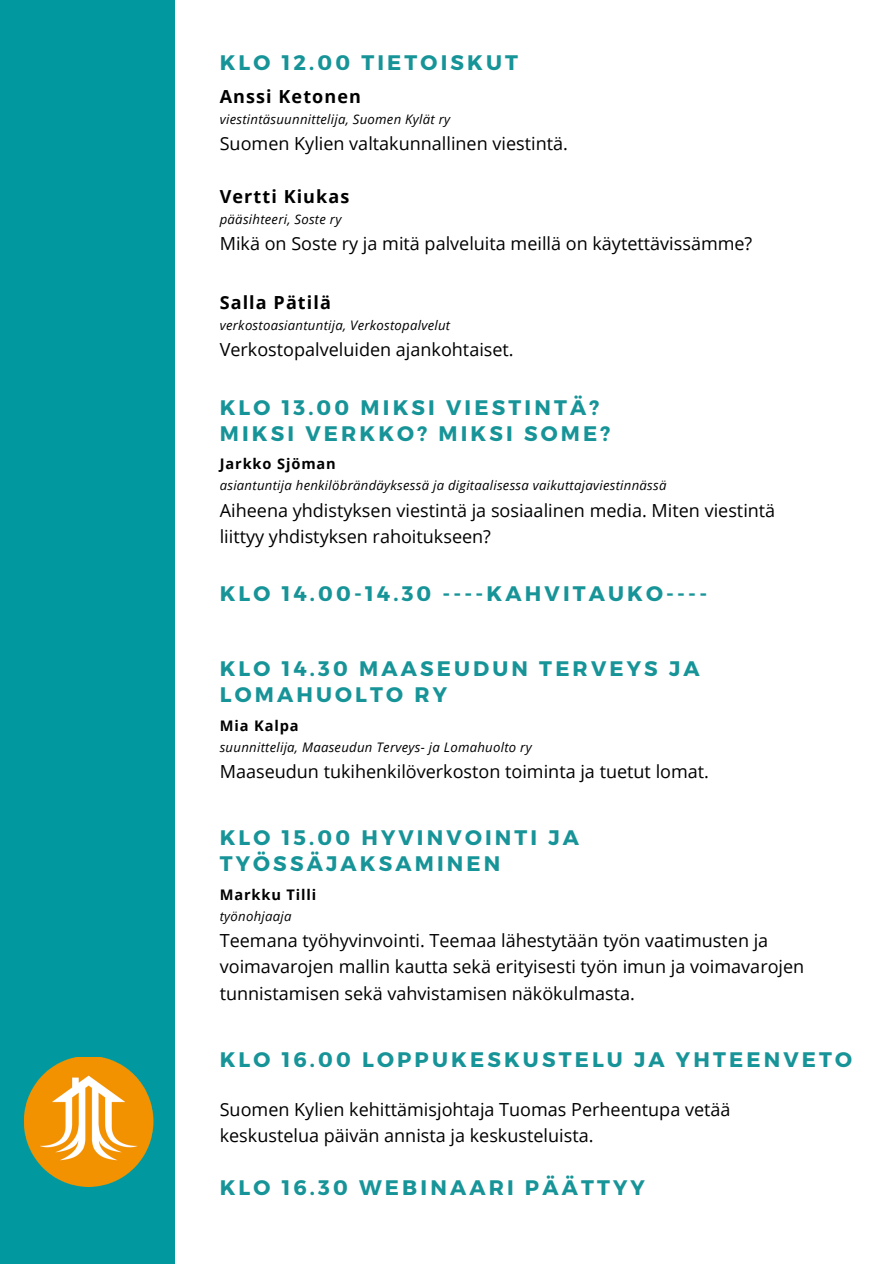
<style>
.page{position:relative;width:894px;height:1264px;background:#fff}
.page>*{position:absolute;margin:0;border:0;box-sizing:border-box;transform-origin:0 0}
.t1{font:700 21px/26.2px "Montserrat";letter-spacing:.15em;color:#179498}
.t2{font:18px/26.2px "Open Sans";color:#000}
.t3{font:700 18px "Open Sans";letter-spacing:.06em;color:#000}
.t4{font:700 14.55px "Open Sans";letter-spacing:.06em;color:#000}
.t5{font:italic 13.2px "Open Sans";letter-spacing:.02em;color:#000}
</style>
<div class="page">
<div style="left:0;top:0;width:175px;height:1263px;background:#02989f"></div>
<img style="left:24px;top:1057px;width:130px;height:128px">
<p class="t1" style="left:220px;top:49px;width:300px">KLO 12.00 TIETOISKUT</p>
<p class="t3" style="left:220px;top:84px;width:143px">Anssi Ketonen</p>
<p class="t5" style="left:220px;top:110px;width:232px">viestintäsuunnittelija, Suomen Kylät ry</p>
<p class="t2" style="left:220px;top:130px;width:349px">Suomen Kylien valtakunnallinen viestintä.</p>
<p class="t3" style="left:220px;top:184px;width:131px">Vertti Kiukas</p>
<p class="t5" style="left:220px;top:210px;width:123px">pääsihteeri, Soste ry</p>
<p class="t2" style="left:220px;top:230px;width:534px">Mikä on Soste ry ja mitä palveluita meillä on käytettävissämme?</p>
<p class="t3" style="left:220px;top:289px;width:113px">Salla Pätilä</p>
<p class="t5" style="left:220px;top:316px;width:232px">verkostoasiantuntija, Verkostopalvelut</p>
<p class="t2" style="left:220px;top:336px;width:295px">Verkostopalveluiden ajankohtaiset.</p>
<p class="t1" style="left:220px;top:393px;width:392px">KLO 13.00 MIKSI VIESTINTÄ?<br>MIKSI VERKKO? MIKSI SOME?</p>
<p class="t4" style="left:220px;top:453px;width:117px">Jarkko Sjöman</p>
<p class="t5" style="left:220px;top:476px;width:448px">asiantuntija henkilöbrändäyksessä ja digitaalisessa vaikuttajaviestinnässä</p>
<p class="t2" style="left:220px;top:496px;width:557px">Aiheena yhdistyksen viestintä ja sosiaalinen media. Miten viestintä liittyy yhdistyksen rahoitukseen?</p>
<p class="t1" style="left:220px;top:579px;width:489px">KLO 14.00-14.30 ----KAHVITAUKO----</p>
<p class="t1" style="left:220px;top:654px;width:481px">KLO 14.30 MAASEUDUN TERVEYS JA<br>LOMAHUOLTO RY</p>
<p class="t4" style="left:220px;top:715px;width:80px">Mia Kalpa</p>
<p class="t5" style="left:220px;top:737px;width:313px">suunnittelija, Maaseudun Terveys- ja Lomahuolto ry</p>
<p class="t2" style="left:220px;top:757px;width:490px">Maaseudun tukihenkilöverkoston toiminta ja tuetut lomat.</p>
<p class="t1" style="left:220px;top:823px;width:361px">KLO 15.00 HYVINVOINTI JA<br>TYÖSSÄJAKSAMINEN</p>
<p class="t4" style="left:220px;top:884px;width:98px">Markku Tilli</p>
<p class="t5" style="left:220px;top:906px;width:73px">työnohjaaja</p>
<p class="t2" style="left:220px;top:926px;width:586px">Teemana työhyvinvointi. Teemaa lähestytään työn vaatimusten ja voimavarojen mallin kautta sekä erityisesti työn imun ja voimavarojen tunnistamisen sekä vahvistamisen näkökulmasta.</p>
<p class="t1" style="left:220px;top:1045px;width:633px">KLO 16.00 LOPPUKESKUSTELU JA YHTEENVETO</p>
<p class="t2" style="left:220px;top:1095px;width:512px">Suomen Kylien kehittämisjohtaja Tuomas Perheentupa vetää keskustelua päivän annista ja keskusteluista.</p>
<p class="t1" style="left:220px;top:1173px;width:426px">KLO 16.30 WEBINAARI PÄÄTTYY</p>
</div>
